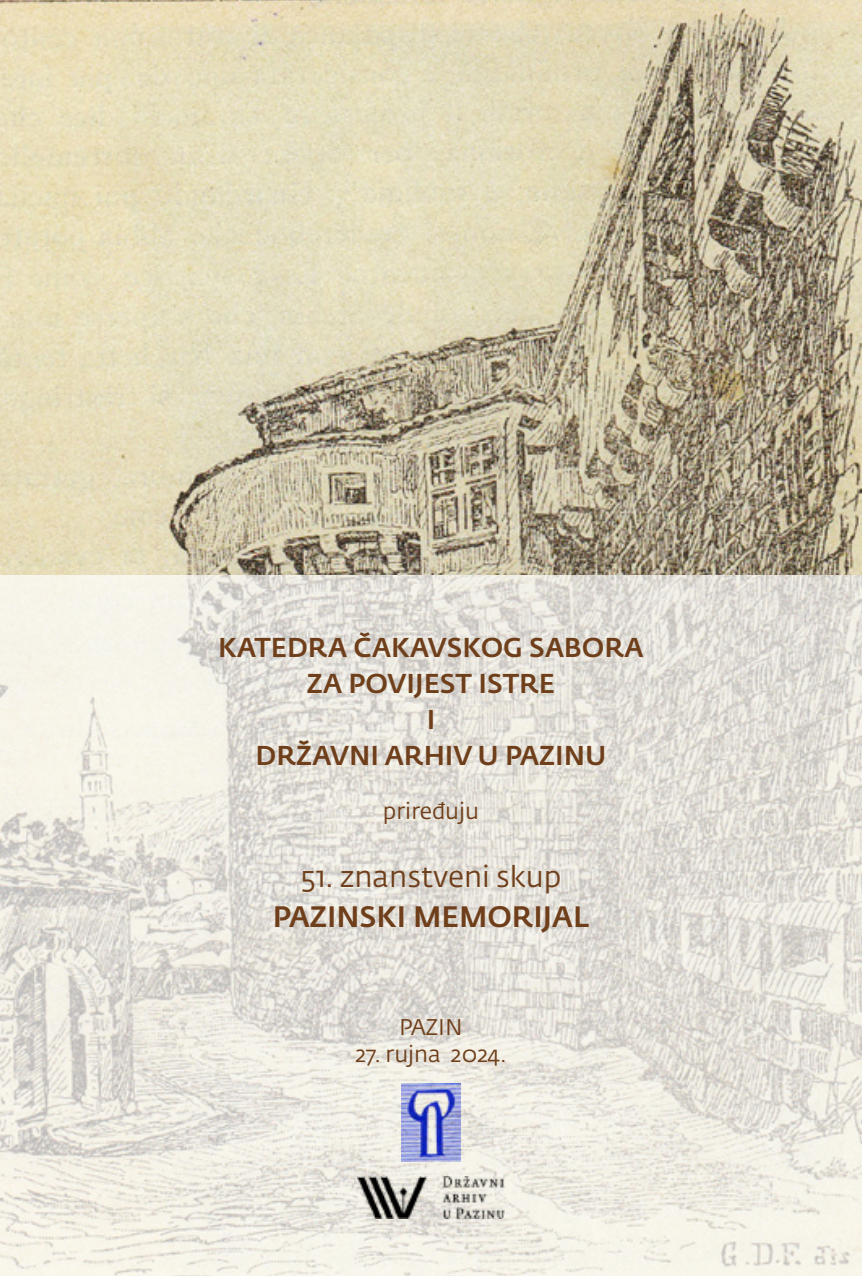
<style>
.page{position:relative;width:862px;height:1276px;background:#fff}
.page>*{position:absolute;margin:0;border:0;box-sizing:border-box;transform-origin:0 0}
.List_Paragraph{font:29.25px "Fedra Sans Pro";color:#6f3f1b}
.List_Paragraph-2{font:500 29.25px "Fedra Sans Pro";color:#6f3f1b}
.List_Paragraph-3{font:500 27px/36px "Fedra Sans Pro";color:#6f3f1b;text-align:center}
.List_Paragraph-4{font:22.5px "Fedra Sans Pro";color:#6f3f1b}
</style>
<div class="page">
<img style="left:0;top:574px;width:861px;height:702px">
<img style="left:0;top:0;width:861px;height:574px">
<img style="left:357px;top:1176px;width:147px;height:42px">
<img style="left:401px;top:1084px;width:59px;height:77px">
<p class="List_Paragraph-3" style="left:218px;top:630px;width:427px">KATEDRA ČAKAVSKOG SABORA<br>ZA POVIJEST ISTRE</p>
<p class="List_Paragraph-3" style="left:426px;top:702px;width:10px">I</p>
<p class="List_Paragraph-3" style="left:255px;top:738px;width:352px">DRŽAVNI ARHIV U PAZINU</p>
<p class="List_Paragraph-4" style="left:383px;top:797px;width:97px">priređuju</p>
<p class="List_Paragraph" style="left:300px;top:858px;width:262px">51. znanstveni skup</p>
<p class="List_Paragraph-2" style="left:273px;top:898px;width:317px">PAZINSKI MEMORIJAL</p>
<p class="List_Paragraph-4" style="left:399px;top:1013px;width:65px">PAZIN</p>
<p class="List_Paragraph-4" style="left:355px;top:1040px;width:153px">27. rujna 2024.</p>
</div>
